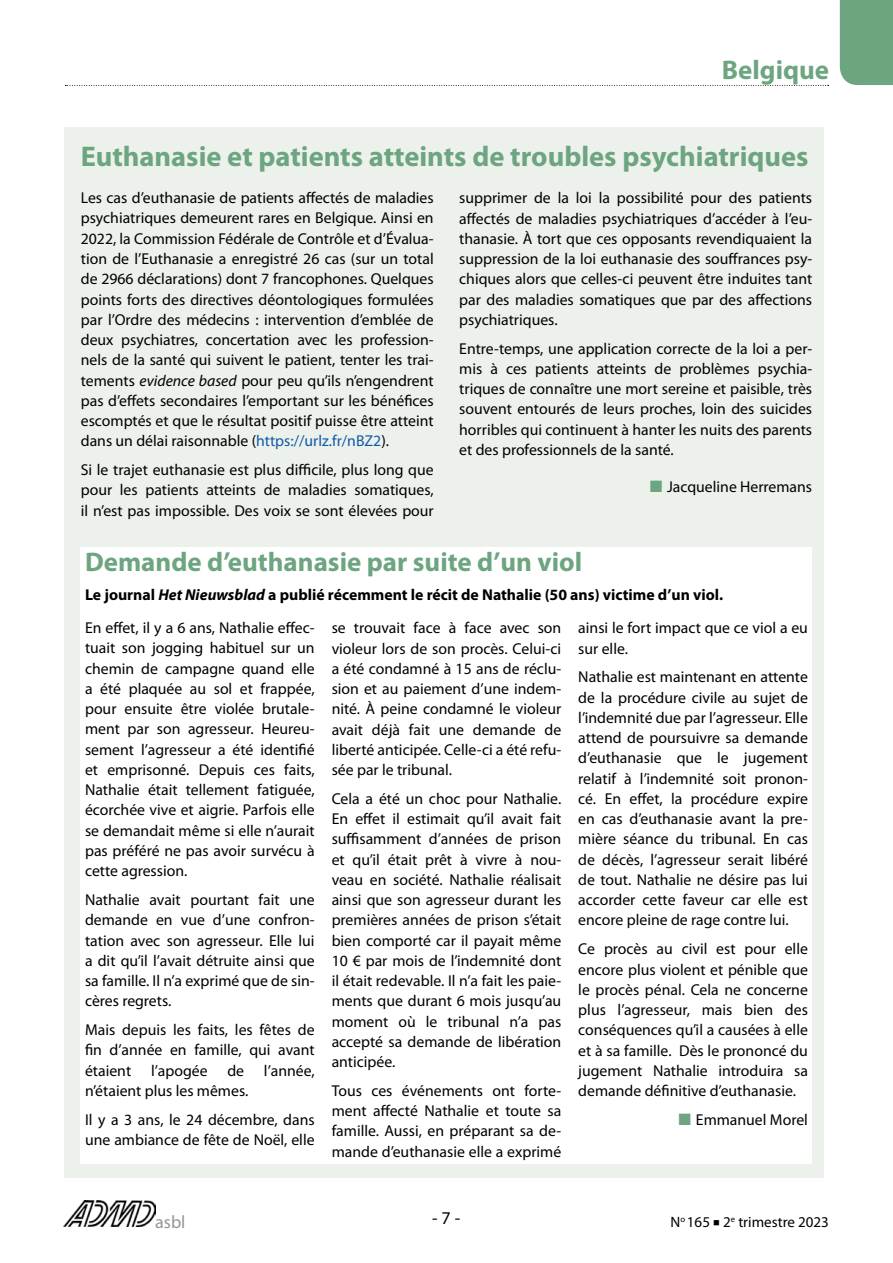
<style>
.page{position:relative;width:893px;height:1263px;background:#fff}
.page>*{position:absolute;margin:0;border:0;box-sizing:border-box;transform-origin:0 0}
.t1{font:700 28.5px "Myriad Pro";color:#6da580}
.t2{font:700 27px "Myriad Pro";color:#6da580}
.t3{font:18px "Myriad Pro";color:#939598}
.t4{font:18px "Myriad Pro";color:#000}
.t5{font:15.75px/20.2px "Myriad Pro";color:#000;text-align:justify}
.t6{font:700 15.75px/33px "Myriad Pro";color:#000}
.t7{font:15px "Myriad Pro";color:#000}
.s1{font-style:italic}
.s2{color:#1059a9}
.s3{font-weight:400}
</style>
<div class="page">
<img style="left:64px;top:1200px;width:91px;height:26px">
<svg style="left:65px;top:85px;width:764px;height:1px"></svg>
<div style="left:840px;top:0;width:53px;height:85px;background:#6da580"></div>
<div style="left:64px;top:128px;width:760px;height:1050px;background:#ecf1ec"></div>
<div style="left:81px;top:547px;width:731px;height:616px;background:#fff"></div>
<h2 class="t2" style="left:722px;top:52px;width:109px">Belgique</h2>
<h1 class="t1" style="left:81px;top:138px;width:729px">Euthanasie et patients atteints de troubles psychiatriques</h1>
<p class="t5" style="left:81px;top:188px;width:354px">Les cas d’euthanasie de patients affectés de maladies psychiatriques demeurent rares en Belgique. Ainsi en 2022, la Commission Fédérale de Contrôle et d’Évalua&shy;tion de l’Euthanasie a enregistré 26 cas (sur un total de 2966 déclarations) dont 7 francophones. Quelques points forts des directives déontologiques formulées par l’Ordre des médecins : intervention d’emblée de deux psychiatres, concertation avec les profession&shy;nels de la santé qui suivent le patient, tenter les trai&shy;tements <span class="s1">evidence based</span> pour peu qu’ils n’engendrent pas d’effets secondaires l’emportant sur les bénéfices escomptés et que le résultat positif puisse être atteint dans un délai raisonnable (<span class="s2">https://urlz.fr/nBZ2</span>).</p>
<p class="t5" style="left:81px;top:459px;width:354px">Si le trajet euthanasie est plus difficile, plus long que pour les patients atteints de maladies somatiques, il n’est pas impossible. Des voix se sont élevées pour</p>
<p class="t5" style="left:459px;top:188px;width:354px">supprimer de la loi la possibilité pour des patients affectés de maladies psychiatriques d’accéder à l’eu&shy;thanasie. À tort que ces opposants revendiquaient la suppression de la loi euthanasie des souffrances psy&shy;chiques alors que celles-ci peuvent être induites tant par des maladies somatiques que par des affections psychiatriques.</p>
<p class="t5" style="left:459px;top:338px;width:354px">Entre-temps, une application correcte de la loi a per&shy;mis à ces patients atteints de problèmes psychia&shy;triques de connaître une mort sereine et paisible, très souvent entourés de leurs proches, loin des suicides horribles qui continuent à hanter les nuits des parents et des professionnels de la santé.</p>
<p class="t5" style="left:667px;top:476px;width:147px">Jacqueline Herremans</p>
<h2 class="t2" style="left:85px;top:545px;width:499px">Demande d’euthanasie par suite d’un viol</h2>
<p class="t6" style="left:85px;top:578px;width:640px">Le journal <span class="s1">Het Nieuwsblad</span> a publié récemment le récit de Nathalie (50 ans) victime d’un viol.<br><span class="s3">En effet, il y a 6 ans, Nathalie effec-</span></p>
<p class="t5" style="left:85px;top:638px;width:231px">tuait son jogging habituel sur un chemin de campagne quand elle a été plaquée au sol et frappée, pour ensuite être violée brutale&shy;ment par son agresseur. Heureu&shy;sement l’agresseur a été identifié et emprisonné. Depuis ces faits, Nathalie était tellement fatiguée, écorchée vive et aigrie. Parfois elle se demandait même si elle n’aurait pas préféré ne pas avoir survécu à cette agression.</p>
<p class="t5" style="left:85px;top:889px;width:231px">Nathalie avait pourtant fait une demande en vue d’une confron&shy;tation avec son agresseur. Elle lui a dit qu’il l’avait détruite ainsi que sa famille. Il n’a exprimé que de sin&shy;cères regrets.</p>
<p class="t5" style="left:85px;top:1019px;width:231px">Mais depuis les faits, les fêtes de fin d’année en famille, qui avant étaient</p>
<p class="t5" style="left:332px;top:618px;width:231px">se trouvait face à face avec son violeur lors de son procès. Celui-ci a été condamné à 15 ans de réclu&shy;sion et au paiement d’une indem&shy;nité. À peine condamné le violeur avait déjà fait une demande de liberté anticipée. Celle-ci a été refu&shy;sée par le tribunal.</p>
<p class="t5" style="left:332px;top:788px;width:231px">Cela a été un choc pour Nathalie.<br>En effet il estimait qu’il avait fait suffisamment d’années de prison et qu’il était prêt à vivre à nou&shy;veau en société. Nathalie réalisait ainsi que son agresseur durant les premières années de prison s’était bien comporté car il payait même 10 € par mois de l’indemnité dont il était redevable. Il n’a fait les paie&shy;ments que durant 6 mois jusqu’au moment où le tribunal n’a pas accepté sa demande de libération anticipée.</p>
<p class="t5" style="left:332px;top:1080px;width:231px">Tous ces événements ont forte&shy;ment affecté Nathalie et toute sa famille. Aussi, en préparant sa de&shy;mande d’euthanasie elle a exprimé</p>
<p class="t5" style="left:578px;top:618px;width:231px">ainsi le fort impact que ce viol a eu sur elle.</p>
<p class="t5" style="left:578px;top:667px;width:231px">Nathalie est maintenant en attente de la procédure civile au sujet de l’indemnité due par l’agresseur. Elle attend de poursuivre sa demande d’euthanasie que le jugement relatif à l’indemnité soit pronon&shy;cé. En effet, la procédure expire en cas d’euthanasie avant la pre&shy;mière séance du tribunal. En cas de décès, l’agresseur serait libéré de tout. Nathalie ne désire pas lui accorder cette faveur car elle est encore pleine de rage contre lui.</p>
<p class="t5" style="left:578px;top:938px;width:231px">Ce procès au civil est pour elle encore plus violent et pénible que le procès pénal. Cela ne concerne plus l’agresseur, mais bien des conséquences qu’il a causées à elle et à sa famille. Dès le prononcé du jugement Nathalie introduira sa demande définitive d’euthanasie.</p>
<p class="t5" style="left:696px;top:1109px;width:113px">Emmanuel Morel</p>
<p class="t5" style="left:151px;top:1060px;width:58px">l’apogée</p>
<p class="t5" style="left:227px;top:1060px;width:18px">de</p>
<p class="t5" style="left:264px;top:1060px;width:52px">l’année,</p>
<p class="t5" style="left:85px;top:1076px;width:231px;line-height:28.8px">n’étaient plus les mêmes.<br>Il y a 3 ans, le 24 décembre, dans</p>
<p class="t5" style="left:85px;top:1129px;width:231px">une ambiance de fête de Noël, elle</p>
<p class="t3" style="left:155px;top:1210px;width:32px">asbl</p>
<p class="t4" style="left:432px;top:1207px;width:29px">- 7 -</p>
<p class="t7" style="left:670px;top:1213px;width:160px">N<sup>o</sup> 165 ■ 2<sup>e</sup> trimestre 2023</p>
</div>
